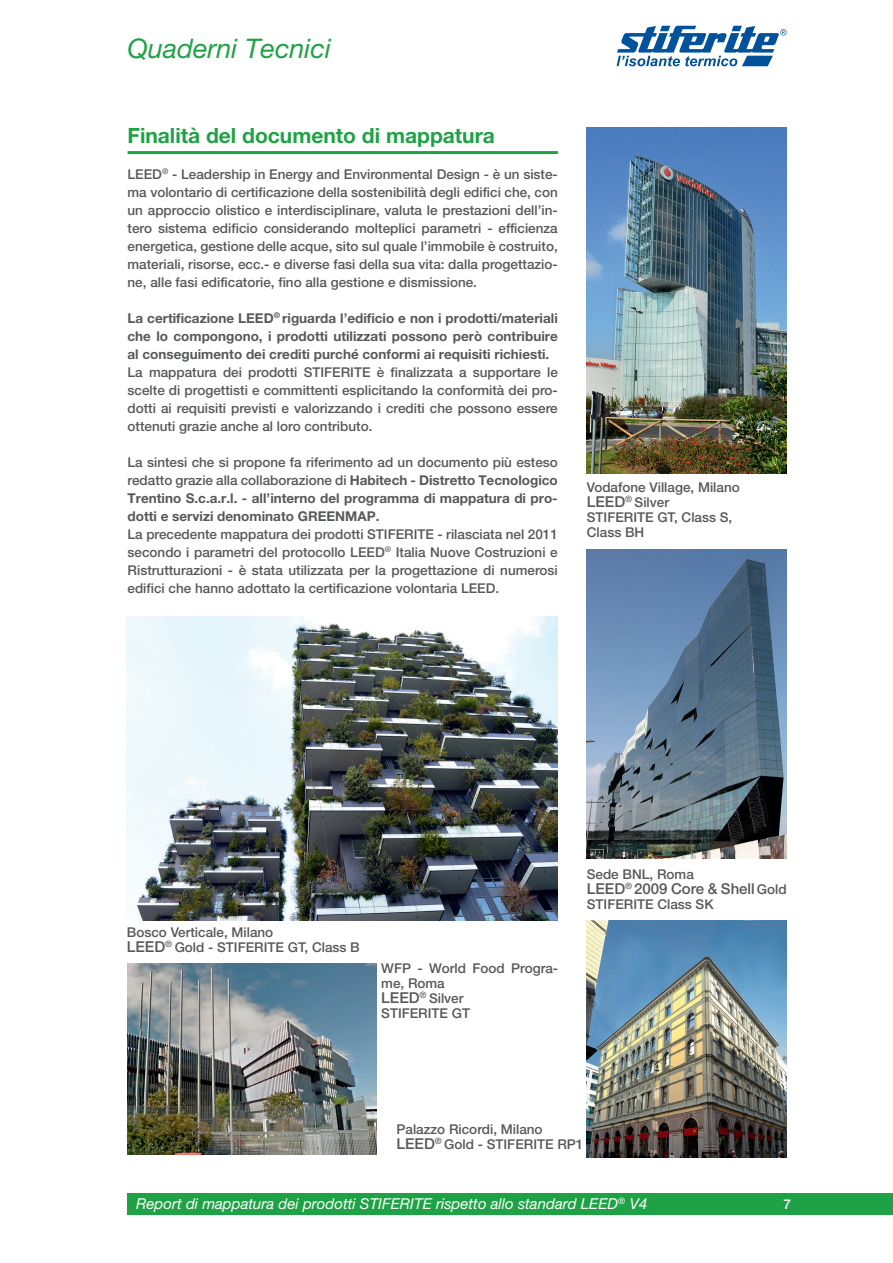
<style>
.page{position:relative;width:893px;height:1263px;background:#fff}
.page>*{position:absolute;margin:0;border:0;box-sizing:border-box;transform-origin:0 0}
.t1{font:italic 27px "Helvetica Neue LT Pro";color:#1fa245}
.t2{font:700 21px "Helvetica Neue LT Pro";color:#1fa245}
.t3{font:italic 15px "Helvetica Neue LT Pro";color:#fff}
.t4{font:500 15px "Helvetica Neue LT Pro";color:#57585a}
.t5{font:500 13.5px/18px "Helvetica Neue LT Pro";color:#57585a}
.t6{font:700 13.5px/18px "Helvetica Neue LT Pro";color:#57585a;text-align:justify}
.t7{font:500 13.5px "Helvetica Neue LT Pro";color:#fff}
.s1{font-weight:500}
.s2{font-size:15px}
.s3{font-size:13.5px}
</style>
<div class="page">
<div style="left:128px;top:1193px;width:765px;height:21px;background:#1fa245"></div>
<svg style="left:617px;top:26px;width:170px;height:40px"></svg>
<hr style="left:128px;top:151px;width:430px;height:3px;background:#1fa245">
<img style="left:587px;top:128px;width:200px;height:345px">
<img style="left:127px;top:616px;width:430px;height:305px">
<img style="left:587px;top:550px;width:200px;height:309px">
<img style="left:587px;top:921px;width:200px;height:236px">
<img style="left:128px;top:963px;width:248px;height:191px">
<h1 class="t1" style="left:128px;top:32px;width:205px">Quaderni Tecnici</h1>
<h2 class="t2" style="left:128px;top:122px;width:369px">Finalità del documento di mappatura</h2>
<p class="t5" style="left:128px;top:165px;width:432px;text-align:justify">LEED<sup>®</sup> - Leadership in Energy and Environmental Design - è un siste&shy;ma volontario di certificazione della sostenibilità degli edifici che, con un approccio olistico e interdisciplinare, valuta le prestazioni dell’in&shy;tero sistema edificio considerando molteplici parametri - efficienza energetica, gestione delle acque, sito sul quale l’immobile è costruito, materiali, risorse, ecc.- e diverse fasi della sua vita: dalla progettazio&shy;ne, alle fasi edificatorie, fino alla gestione e dismissione.</p>
<p class="t6" style="left:128px;top:308px;width:432px">La certificazione LEED<sup>®</sup> riguarda l’edificio e non i prodotti/materiali che lo compongono, i prodotti utilizzati possono però contribuire al conseguimento dei crediti purché conformi ai requisiti richiesti.</p>
<p class="t5" style="left:128px;top:363px;width:432px;text-align:justify">La mappatura dei prodotti STIFERITE è finalizzata a supportare le scelte di progettisti e committenti esplicitando la conformità dei pro&shy;dotti ai requisiti previsti e valorizzando i crediti che possono essere ottenuti grazie anche al loro contributo.</p>
<p class="t6" style="left:128px;top:452px;width:432px"><span class="s1">La sintesi che si propone fa riferimento ad un documento più esteso redatto grazie alla collaborazione di</span> Habitech - Distretto Tecnologico Trentino S.c.a.r.l. - all’interno del programma di mappatura di pro&shy;dotti e servizi denominato GREENMAP.</p>
<p class="t5" style="left:128px;top:525px;width:432px;text-align:justify">La precedente mappatura dei prodotti STIFERITE - rilasciata nel 2011 secondo i parametri del protocollo LEED<sup>®</sup> Italia Nuove Costruzioni e Ristrutturazioni - è stata utilizzata per la progettazione di numerosi edifici che hanno adottato la certificazione volontaria LEED.</p>
<p class="t5" style="left:587px;top:480px;width:154px;line-height:15px">Vodafone Village, Milano<br><span class="s2">LEED</span><sup>®</sup> Silver<br>STIFERITE GT, Class S,<br>Class BH</p>
<p class="t5" style="left:127px;top:925px;width:234px;line-height:15px">Bosco Verticale, Milano<br><span class="s2">LEED</span><sup>®</sup> Gold - STIFERITE GT, Class B</p>
<p class="t5" style="left:381px;top:960px;width:178px;line-height:15px">WFP - World Food Progra&shy;me, Roma<br><span class="s2">LEED</span><sup>®</sup> Silver<br>STIFERITE GT</p>
<p class="t5" style="left:587px;top:865px;width:109px">Sede BNL, Roma</p>
<p class="t4" style="left:587px;top:880px;width:201px">LEED<sup>®</sup> 2009 Core &amp; Shell <span class="s3">Gold</span></p>
<p class="t5" style="left:587px;top:895px;width:128px">STIFERITE Class SK</p>
<p class="t5" style="left:396px;top:1121px;width:188px;line-height:15px">Palazzo Ricordi, Milano<br><span class="s2">LEED</span><sup>®</sup> Gold - STIFERITE RP1</p>
<p class="t3" style="left:136px;top:1195px;width:513px">Report di mappatura dei prodotti STIFERITE rispetto allo standard LEED<sup>®</sup> V4</p>
<p class="t7" style="left:783px;top:1196px;width:9px">7</p>
</div>
